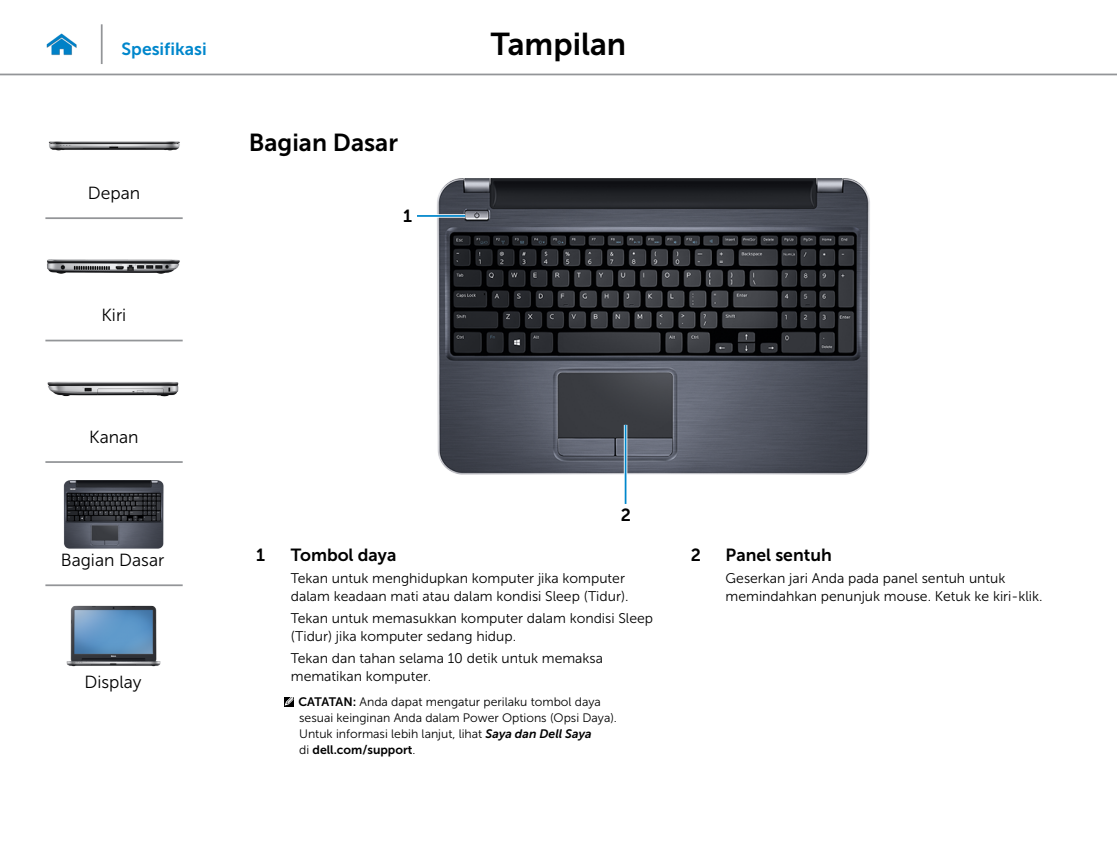
<style>
.page{position:relative;width:1117px;height:844px;background:#fff}
.page>*{position:absolute;margin:0;border:0;box-sizing:border-box;transform-origin:0 0}
.t1{font:31.5px "Museo Sans For Dell 700";color:#000}
.Head2{font:24.5px "Museo Sans For Dell 700";color:#000}
.t2{font:17.5px "Museo Sans For Dell 300";color:#000}
.Callout_Head{font:17.5px "Museo Sans For Dell 700";color:#000}
.t3{font:17.5px "Museo Sans For Dell 700";color:#0087cc}
.Callout-L{font:17.5px "Museo Sans For Dell 700";color:#000}
.Callout_description{font:14px/17.5px "Museo Sans For Dell 300";color:#000}
.Note{font:12.25px/15.8px "Museo Sans For Dell 300";color:#000}
.s1{font-family:"Museo Sans For Dell 700"}
.s2{font-family:"Museo Sans For Dell 700";font-style:italic}
</style>
<div class="page">
<hr style="left:0;top:74px;width:1116px;height:1px;background:#939598">
<img style="left:46px;top:33px;width:31px;height:23px">
<svg style="left:284px;top:697px;width:9px;height:9px"></svg>
<svg style="left:285px;top:697px;width:8px;height:8px"></svg>
<img style="left:437px;top:178px;width:433px;height:297px">
<svg style="left:437px;top:214px;width:28px;height:4px"></svg>
<hr style="left:417px;top:215px;width:48px;height:2px;background:#0087cc">
<svg style="left:623px;top:425px;width:4px;height:79px"></svg>
<hr style="left:624px;top:425px;width:2px;height:79px;background:#0087cc">
<hr style="left:101px;top:24px;width:2px;height:40px;background:#939598">
<img style="left:48px;top:141px;width:132px;height:10px">
<img style="left:47px;top:259px;width:133px;height:15px">
<img style="left:47px;top:381px;width:132px;height:16px">
<img style="left:64px;top:480px;width:100px;height:69px">
<img style="left:66px;top:605px;width:95px;height:62px">
<hr style="left:45px;top:217px;width:138px;height:2px;background:#939598">
<hr style="left:45px;top:339px;width:138px;height:2px;background:#939598">
<hr style="left:45px;top:461px;width:138px;height:2px;background:#939598">
<hr style="left:45px;top:584px;width:138px;height:2px;background:#939598">
<p class="t3" style="left:122px;top:39px;width:86px">Spesifikasi</p>
<h1 class="t1" style="left:490px;top:26px;width:137px">Tampilan</h1>
<p class="t2" style="left:88px;top:183px;width:54px">Depan</p>
<p class="t2" style="left:102px;top:305px;width:26px">Kiri</p>
<p class="Head2" style="left:249px;top:128px;width:151px">Bagian Dasar</p>
<p class="Callout-L" style="left:403px;top:206px;width:10px">1</p>
<p class="t2" style="left:89px;top:428px;width:51px">Kanan</p>
<p class="t2" style="left:61px;top:550px;width:105px">Bagian Dasar</p>
<p class="t2" style="left:84px;top:672px;width:59px">Display</p>
<p class="Callout-L" style="left:620px;top:505px;width:12px">2</p>
<p class="Callout_Head" style="left:256px;top:544px;width:10px">1</p>
<p class="Callout_Head" style="left:291px;top:544px;width:107px">Tombol daya</p>
<p class="Callout_description" style="left:291px;top:569px;width:339px">Tekan untuk menghidupkan komputer jika komputer dalam keadaan mati atau dalam kondisi Sleep (Tidur).</p>
<p class="Callout_description" style="left:291px;top:609px;width:364px">Tekan untuk memasukkan komputer dalam kondisi Sleep (Tidur) jika komputer sedang hidup.</p>
<p class="Callout_description" style="left:291px;top:649px;width:313px">Tekan dan tahan selama 10 detik untuk memaksa mematikan komputer.</p>
<p class="Note" style="left:298px;top:694px;width:320px"><span class="s1">CATATAN:</span> Anda dapat mengatur perilaku tombol daya sesuai keinginan Anda dalam Power Options (Opsi Daya).<br>Untuk informasi lebih lanjut, lihat <span class="s2">Saya dan Dell Saya<br></span>di <span class="s1">dell.com/support</span>.</p>
<p class="Callout_Head" style="left:690px;top:544px;width:12px">2</p>
<p class="Callout_Head" style="left:725px;top:544px;width:108px">Panel sentuh</p>
<p class="Callout_description" style="left:725px;top:569px;width:318px">Geserkan jari Anda pada panel sentuh untuk memindahkan penunjuk mouse. Ketuk ke kiri‑ klik.</p>
</div>
